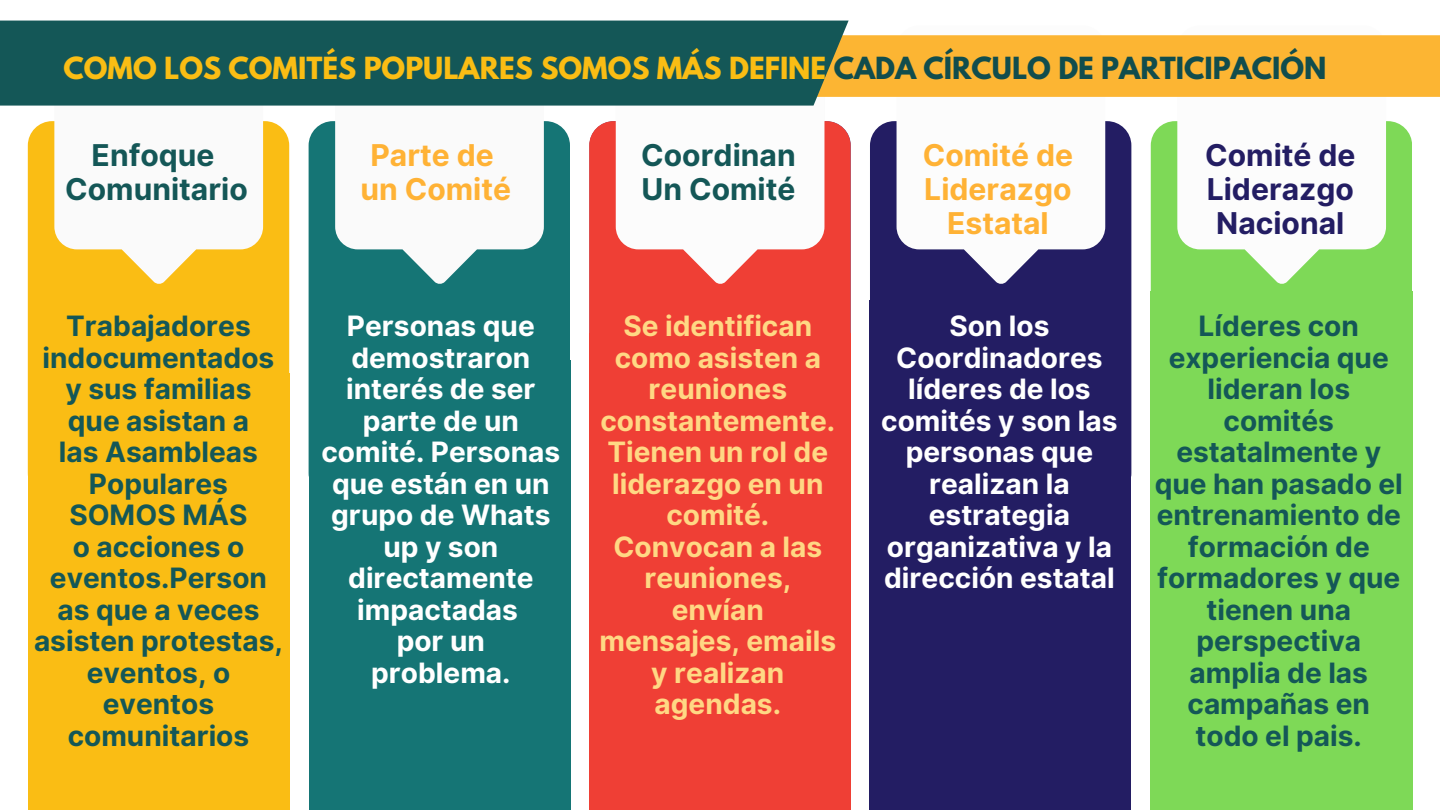
<style>
.page{position:relative;width:1440px;height:810px;background:#fff}
.page>*{position:absolute;margin:0;border:0;box-sizing:border-box;transform-origin:0 0}
.t1{font:700 30.1px/33.8px "Inter";color:#ffb235;text-align:center}
.t2{font:700 30.1px/33.8px "Inter";color:#145757;text-align:center}
.t3{font:700 30.1px/33.8px "Inter";color:#231d63;text-align:center}
.t4{font:700 28.1px/31.5px "Inter";color:#145757;text-align:center}
.t5{font:700 28.1px/31.5px "Inter";color:#fff;text-align:center}
.t6{font:700 28.1px/31.5px "Inter";color:#ffd884;text-align:center}
.t7{font:700 27px "League Spartan";color:#fabd14}
.s1{color:#114d4d}
</style>
<div class="page">
<div style="left:28px;top:121px;width:261px;height:376px;background:#fabd14;border-radius:24px"></div>
<svg style="left:54px;top:121px;width:209px;height:163px;fill:#fafafa"></svg>
<div style="left:309px;top:121px;width:261px;height:376px;background:#157575;border-radius:24px"></div>
<svg style="left:335px;top:121px;width:209px;height:163px;fill:#fafafa"></svg>
<div style="left:589px;top:121px;width:262px;height:376px;background:#ef3f35;border-radius:24px"></div>
<svg style="left:616px;top:121px;width:208px;height:163px;fill:#fcfcfc"></svg>
<div style="left:870px;top:121px;width:261px;height:376px;background:#231d63;border-radius:24px"></div>
<svg style="left:897px;top:121px;width:208px;height:163px;fill:#fcfcfc"></svg>
<div style="left:1151px;top:121px;width:261px;height:376px;background:#7ed957;border-radius:24px"></div>
<svg style="left:1177px;top:121px;width:209px;height:163px;fill:#fcfcfc"></svg>
<div style="left:849px;top:35px;width:591px;height:62px;background:#fcb533"></div>
<div style="left:0;top:21px;width:849px;height:85px;background:#145757"></div>
<div style="left:870px;top:301px;width:261px;height:509px;background:#231d63"></div>
<div style="left:1150px;top:291px;width:262px;height:519px;background:#7ed957"></div>
<div style="left:589px;top:333px;width:262px;height:477px;background:#ef3f35"></div>
<div style="left:309px;top:360px;width:261px;height:450px;background:#157575"></div>
<div style="left:28px;top:373px;width:261px;height:437px;background:#fabd14"></div>
<h1 class="t7" style="left:63px;top:55px;width:1265px">COMO LOS COMITÉS POPULARES SOMOS MÁS DEFINE <span class="s1">CADA CÍRCULO DE PARTICIPACIÓN</span></h1>
<p class="t2" style="left:65px;top:138px;width:184px">Enfoque<br>Comunitario</p>
<h1 class="t1" style="left:360px;top:138px;width:152px">Parte de un Comité</h1>
<h1 class="t2" style="left:641px;top:138px;width:156px;text-align:left">Coordinan<br>Un Comité</h1>
<h1 class="t4" style="left:34px;top:310px;width:250px">Trabajadores indocumentados y sus familias<br>que asistan a<br>las Asambleas<br>Populares<br>SOMOS MÁS<br>o acciones o eventos.Person as que a veces asisten protestas, eventos, o eventos comunitarios</h1>
<p class="t5" style="left:321px;top:310px;width:240px">Personas que demostraron interés de ser parte de un comité. Personas que están en un grupo de Whats up y son directamente impactadas<br>por un<br>problema.</p>
<h1 class="t6" style="left:600px;top:310px;width:238px">Se identifican como asisten a reuniones constantemente.<br>Tienen un rol de liderazgo en un comité.<br>Convocan a las reuniones, envían mensajes, emails y realizan agendas.</h1>
<h1 class="t1" style="left:923px;top:138px;width:152px">Comité de<br>Liderazgo<br>Estatal</h1>
<p class="t5" style="left:881px;top:310px;width:238px">Son los<br>Coordinadores líderes de los comités y son las personas que realizan la estrategia organizativa y la dirección estatal</p>
<h1 class="t3" style="left:1205px;top:138px;width:152px">Comité de<br>Liderazgo<br>Nacional</h1>
<h1 class="t4" style="left:1155px;top:310px;width:250px">Líderes con experiencia que lideran los comités estatalmente y que han pasado el entrenamiento de formación de formadores y que tienen una perspectiva amplia de las campañas en todo el pais.</h1>
</div>
